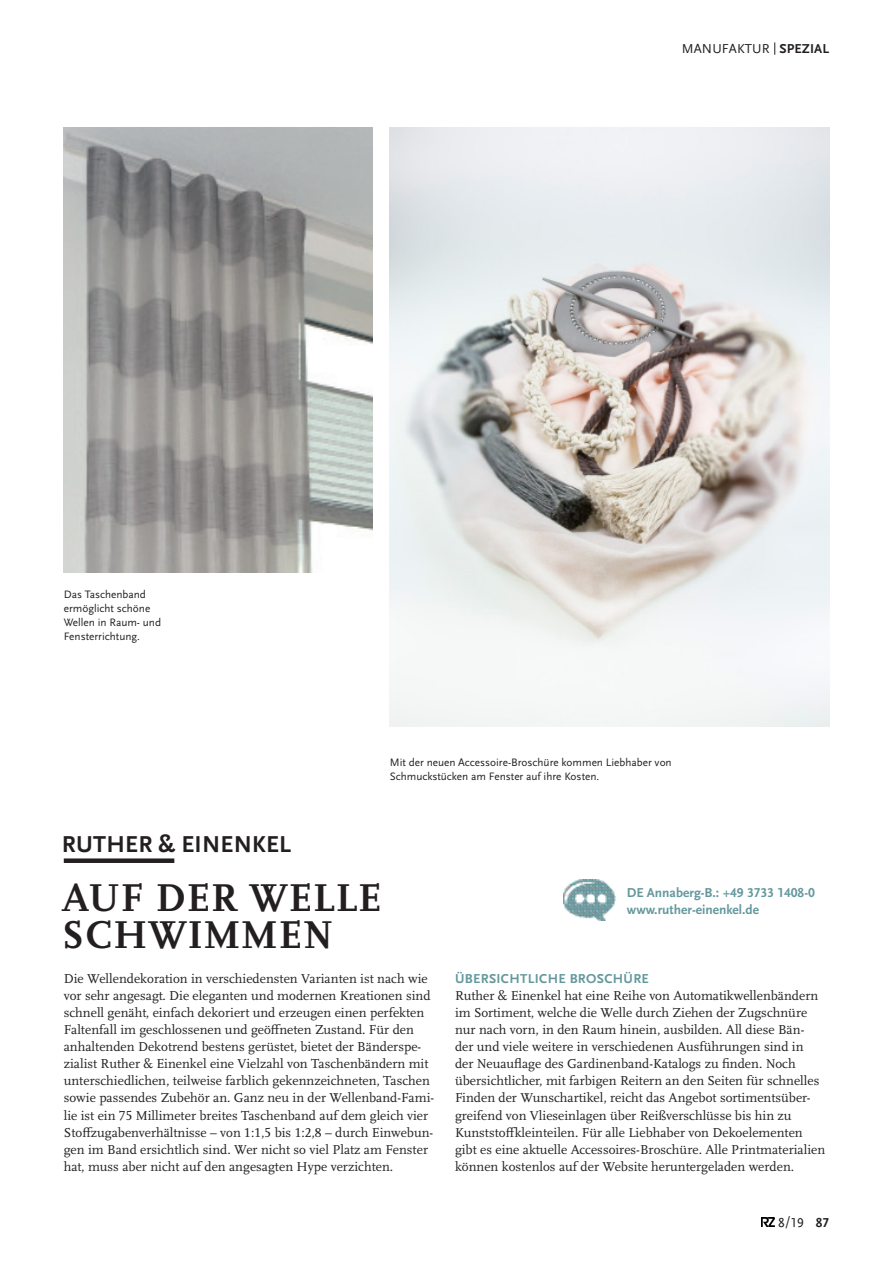
<style>
.page{position:relative;width:893px;height:1263px;background:#fff}
.page>*{position:absolute;margin:0;border:0;box-sizing:border-box;transform-origin:0 0}
.PR-Headline{font:700 40.5px/37.5px "Scala OT";letter-spacing:.025em;color:#231f20}
.t1{font:700 24px "Scala Sans OT";letter-spacing:.01em;color:#231f20}
.Fließtext{font:13.5px/17.1px "Scala OT";color:#231f20}
.Kontaktdaten{font:700 13.5px "Scala Sans OT";color:#64989d}
.Einleitungstext{font:13.5px "Scala Sans OT";letter-spacing:.01em;color:#231f20}
.Einleitungstext-2{font:700 13.5px "Scala Sans OT";color:#231f20}
.Bildunterschrift{font:11.25px/14.2px "Scala Sans OT";color:#231f20}
.s1{font-weight:700}
.s2{font-family:"Scala Sans OT";font-weight:700;color:#64989d}
</style>
<div class="page">
<img style="left:64px;top:127px;width:309px;height:445px">
<img style="left:390px;top:128px;width:439px;height:598px">
<div style="left:64px;top:858px;width:110px;height:5px;background:#231f20"></div>
<img style="left:563px;top:880px;width:52px;height:40px">
<svg style="left:774px;top:42px;width:1px;height:13px"></svg>
<svg style="left:761px;top:1218px;width:13px;height:9px"></svg>
<p class="Bildunterschrift" style="left:64px;top:587px;width:99px">Das Taschenband ermöglicht schöne<br>Wellen in Raum- und<br>Fensterrichtung.</p>
<p class="Einleitungstext" style="left:682px;top:41px;width:149px">MANUFAKTUR <span class="s1">SPEZIAL</span></p>
<p class="Bildunterschrift" style="left:390px;top:755px;width:283px">Mit der neuen Accessoire-Broschüre kommen Liebhaber von</p>
<p class="Bildunterschrift" style="left:390px;top:769px;width:211px">Schmuckstücken am Fenster auf ihre Kosten.</p>
<p class="t1" style="left:62px;top:831px;width:231px">RUTHER &amp; EINENKEL</p>
<p class="PR-Headline" style="left:62px;top:880px;width:321px">AUF DER WELLE<br>SCHWIMMEN</p>
<p class="Fließtext" style="left:64px;top:970px;width:372px">Die Wellendekoration in verschiedensten Varianten ist nach wie vor sehr angesagt. Die eleganten und modernen Kreationen sind schnell genäht, einfach dekoriert und erzeugen einen perfekten Faltenfall im geschlossenen und geöffneten Zustand. Für den anhaltenden Dekotrend bestens gerüstet, bietet der Bänderspe&shy;zialist Ruther &amp; Einenkel eine Vielzahl von Taschenbändern mit unterschiedlichen, teilweise farblich gekennzeichneten, Taschen sowie passendes Zubehör an. Ganz neu in der Wellenband-Fami&shy;lie ist ein 75 Millimeter breites Taschenband auf dem gleich vier Stoffzugabenverhältnisse – von 1:1,5 bis 1:2,8 – durch Einwebun&shy;gen im Band ersichtlich sind. Wer nicht so viel Platz am Fenster hat, muss aber nicht auf den angesagten Hype verzichten.</p>
<p class="Kontaktdaten" style="left:627px;top:885px;width:190px">DE Annaberg-B.: +49 3733 1408-0</p>
<p class="Kontaktdaten" style="left:627px;top:902px;width:134px">www.ruther-einenkel.de</p>
<p class="Fließtext" style="left:455px;top:970px;width:372px"><span class="s2">ÜBERSICHTLICHE BROSCHÜRE<br></span>Ruther &amp; Einenkel hat eine Reihe von Automatikwellenbändern im Sortiment, welche die Welle durch Ziehen der Zugschnüre nur nach vorn, in den Raum hinein, ausbilden. All diese Bän&shy;der und viele weitere in verschiedenen Ausführungen sind in der Neuauflage des Gardinenband-Katalogs zu finden. Noch übersichtlicher, mit farbigen Reitern an den Seiten für schnelles Finden der Wunschartikel, reicht das Angebot sortimentsüber&shy;greifend von Vlieseinlagen über Reißverschlüsse bis hin zu Kunststoffkleinteilen. Für alle Liebhaber von Dekoelementen gibt es eine aktuelle Accessoires-Broschüre. Alle Printmaterialien können kostenlos auf der Website heruntergeladen werden.</p>
<p class="Einleitungstext" style="left:778px;top:1215px;width:27px">8/19</p>
<p class="Einleitungstext-2" style="left:816px;top:1215px;width:15px">87</p>
</div>
